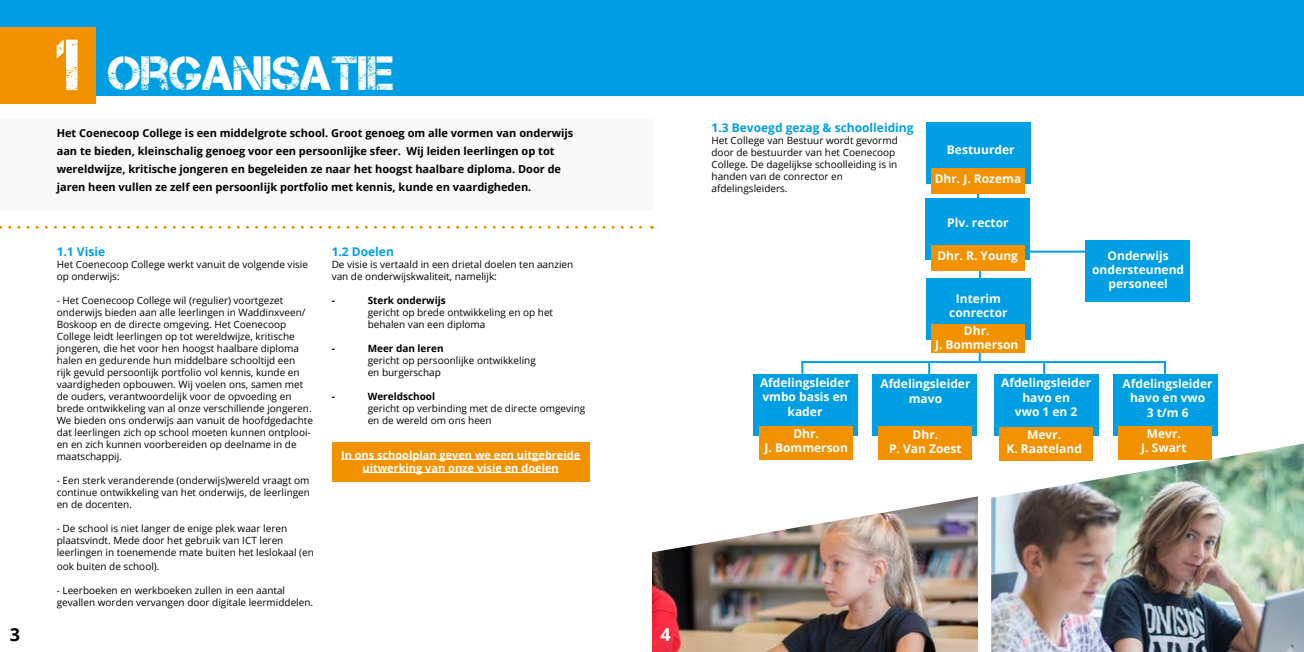
<style>
.page{position:relative;width:1304px;height:652px;background:#fff}
.page>*{position:absolute;margin:0;border:0;box-sizing:border-box;transform-origin:0 0}
.t1{font:48px "Captureit";color:#fff}
.t2{font:700 18px "Open Sans";color:#000}
.t3{font:700 18px "Open Sans";color:#fff}
.t4{font:700 12px/14.4px "Open Sans";color:#fff;text-align:center}
.t5{font:700 12px "Open Sans";color:#009fe3}
.t6{font:700 11px/18px "Open Sans";color:#000}
.t7{font:700 11px/13.2px "Open Sans";color:#fff;text-align:center}
.t8{font:10px/12px "Open Sans";color:#000}
.t9{font:700 10px "Open Sans";color:#000}
.s1{font-size:72px}
</style>
<div class="page">
<svg style="left:979px;top:353px;width:2px;height:8px"></svg>
<hr style="left:1164px;top:361px;width:2px;height:29px;background:#009fe3">
<svg style="left:979px;top:271px;width:2px;height:7px"></svg>
<svg style="left:1043px;top:363px;width:2px;height:12px"></svg>
<svg style="left:928px;top:363px;width:2px;height:12px"></svg>
<svg style="left:801px;top:363px;width:2px;height:11px"></svg>
<hr style="left:977px;top:184px;width:2px;height:29px;background:#009fe3">
<div style="left:0;top:120px;width:652px;height:90px;background:#f8f8f8"></div>
<div style="left:0;top:0;width:1304px;height:96px;background:#009fe3"></div>
<div style="left:0;top:27px;width:95px;height:77px;background:#f39200"></div>
<svg style="left:0;top:226px;width:652px;height:3px"></svg>
<div style="left:926px;top:122px;width:105px;height:62px;background:#009fe3"></div>
<div style="left:926px;top:199px;width:104px;height:61px;background:#009fe3"></div>
<div style="left:753px;top:374px;width:105px;height:62px;background:#009fe3"></div>
<div style="left:872px;top:375px;width:105px;height:61px;background:#009fe3"></div>
<div style="left:994px;top:375px;width:104px;height:61px;background:#009fe3"></div>
<div style="left:1113px;top:374px;width:105px;height:62px;background:#009fe3"></div>
<hr style="left:801px;top:361px;width:365px;height:2px;background:#009fe3">
<hr style="left:1000px;top:251px;width:148px;height:2px;background:#009fe3">
<div style="left:1085px;top:240px;width:105px;height:62px;background:#009fe3"></div>
<div style="left:932px;top:168px;width:93px;height:26px;background:#f39200"></div>
<div style="left:931px;top:245px;width:93px;height:26px;background:#f39200"></div>
<div style="left:759px;top:427px;width:93px;height:33px;background:#f39200"></div>
<div style="left:878px;top:427px;width:93px;height:33px;background:#f39200"></div>
<div style="left:1000px;top:427px;width:93px;height:33px;background:#f39200"></div>
<div style="left:1119px;top:427px;width:93px;height:33px;background:#f39200"></div>
<img style="left:991px;top:443px;width:313px;height:209px">
<img style="left:652px;top:496px;width:326px;height:156px">
<div style="left:332px;top:442px;width:258px;height:40px;background:#f39200"></div>
<hr style="left:341px;top:459px;width:240px;height:1px;background:#fff">
<hr style="left:363px;top:472px;width:196px;height:1px;background:#fff">
<div style="left:926px;top:278px;width:105px;height:62px;background:#009fe3"></div>
<div style="left:931px;top:324px;width:93px;height:29px;background:#f39200"></div>
<h1 class="t1" style="left:57px;top:47px;width:339px"><span class="s1">1</span> ORGANISATIE</h1>
<p class="t6" style="left:57px;top:124px;width:518px">Het Coenecoop College is een middelgrote school. Groot genoeg om alle vormen van onderwijs aan te bieden, kleinschalig genoeg voor een persoonlijke sfeer. Wij leiden leerlingen op tot wereldwijze, kritische jongeren en begeleiden ze naar het hoogst haalbare diploma. Door de jaren heen vullen ze zelf een persoonlijk portfolio met kennis, kunde en vaardigheden.</p>
<p class="t5" style="left:57px;top:243px;width:50px">1.1 Visie</p>
<p class="t8" style="left:57px;top:258px;width:253px">Het Coenecoop College werkt vanuit de volgende visie op onderwijs:</p>
<p class="t8" style="left:57px;top:294px;width:258px">- Het Coenecoop College wil (regulier) voortgezet onderwijs bieden aan alle leerlingen in Waddinxveen/ Boskoop en de directe omgeving. Het Coenecoop College leidt leerlingen op tot wereldwijze, kritische jongeren, die het voor hen hoogst haalbare diploma halen en gedurende hun middelbare schooltijd een<br>rijk gevuld persoonlijk portfolio vol kennis, kunde en vaardigheden opbouwen. Wij voelen ons, samen met de ouders, verantwoordelijk voor de opvoeding en brede ontwikkeling van al onze verschillende jongeren.<br>We bieden ons onderwijs aan vanuit de hoofdgedachte dat leerlingen zich op school moeten kunnen ontplooi&shy;en en zich kunnen voorbereiden op deelname in de maatschappij.</p>
<p class="t8" style="left:57px;top:474px;width:255px;text-align:justify">- Een sterk veranderende (onderwijs)wereld vraagt om continue ontwikkeling van het onderwijs, de leerlingen en de docenten.</p>
<p class="t8" style="left:57px;top:522px;width:259px">- De school is niet langer de enige plek waar leren plaatsvindt. Mede door het gebruik van ICT leren leerlingen in toenemende mate buiten het leslokaal (en</p>
<p class="t8" style="left:57px;top:560px;width:104px">ook buiten de school).</p>
<p class="t8" style="left:57px;top:584px;width:258px">- Leerboeken en werkboeken zullen in een aantal gevallen worden vervangen door digitale leermiddelen.</p>
<p class="t5" style="left:332px;top:243px;width:64px">1.2 Doelen</p>
<p class="t8" style="left:332px;top:258px;width:243px">De visie is vertaald in een drietal doelen ten aanzien van de onderwijskwaliteit, namelijk:</p>
<p class="t9" style="left:332px;top:293px;width:5px">-</p>
<p class="t9" style="left:368px;top:293px;width:80px">Sterk onderwijs</p>
<p class="t8" style="left:368px;top:306px;width:187px">gericht op brede ontwikkeling en op het behalen van een diploma</p>
<p class="t9" style="left:332px;top:341px;width:5px">-</p>
<p class="t9" style="left:368px;top:341px;width:77px">Meer dan leren</p>
<p class="t8" style="left:368px;top:354px;width:170px">gericht op persoonlijke ontwikkeling en burgerschap</p>
<p class="t9" style="left:332px;top:389px;width:5px">-</p>
<p class="t9" style="left:368px;top:389px;width:69px">Wereldschool</p>
<p class="t8" style="left:368px;top:402px;width:219px">gericht op verbinding met de directe omgeving en de wereld om ons heen</p>
<p class="t7" style="left:341px;top:448px;width:241px">In ons schoolplan geven we een uitgebreide uitwerking van onze visie en doelen</p>
<h2 class="t2" style="left:10px;top:622px;width:12px">3</h2>
<h2 class="t3" style="left:660px;top:622px;width:12px">4</h2>
<p class="t5" style="left:711px;top:119px;width:204px">1.3 Bevoegd gezag &amp; schoolleiding</p>
<p class="t8" style="left:711px;top:134px;width:188px">Het College van Bestuur wordt gevormd door de bestuurder van het Coenecoop<br>College. De dagelijkse schoolleiding is in handen van de conrector en afdelingsleiders.</p>
<p class="t4" style="left:947px;top:142px;width:69px">Bestuurder</p>
<p class="t4" style="left:935px;top:171px;width:88px">Dhr. J. Rozema</p>
<p class="t4" style="left:947px;top:216px;width:63px">Plv. rector</p>
<p class="t4" style="left:937px;top:248px;width:82px">Dhr. R. Young</p>
<p class="t4" style="left:949px;top:291px;width:60px">Interim conrector</p>
<p class="t4" style="left:935px;top:323px;width:85px">Dhr.<br>J. Bommerson</p>
<p class="t4" style="left:1092px;top:248px;width:94px">Onderwijs ondersteunend personeel</p>
<p class="t4" style="left:760px;top:375px;width:92px">Afdelingsleider vmbo basis en kader</p>
<p class="t4" style="left:880px;top:376px;width:92px">Afdelingsleider mavo</p>
<p class="t4" style="left:1001px;top:375px;width:92px">Afdelingsleider havo en<br>vwo 1 en 2</p>
<p class="t4" style="left:1123px;top:376px;width:92px">Afdelingsleider havo en vwo<br>3 t/m 6</p>
<p class="t4" style="left:765px;top:426px;width:85px">Dhr.<br>J. Bommerson</p>
<p class="t4" style="left:889px;top:427px;width:74px">Dhr.<br>P. Van Zoest</p>
<p class="t4" style="left:1006px;top:427px;width:77px">Mevr.<br>K. Raateland</p>
<p class="t4" style="left:1141px;top:426px;width:47px">Mevr.<br>J. Swart</p>
</div>
